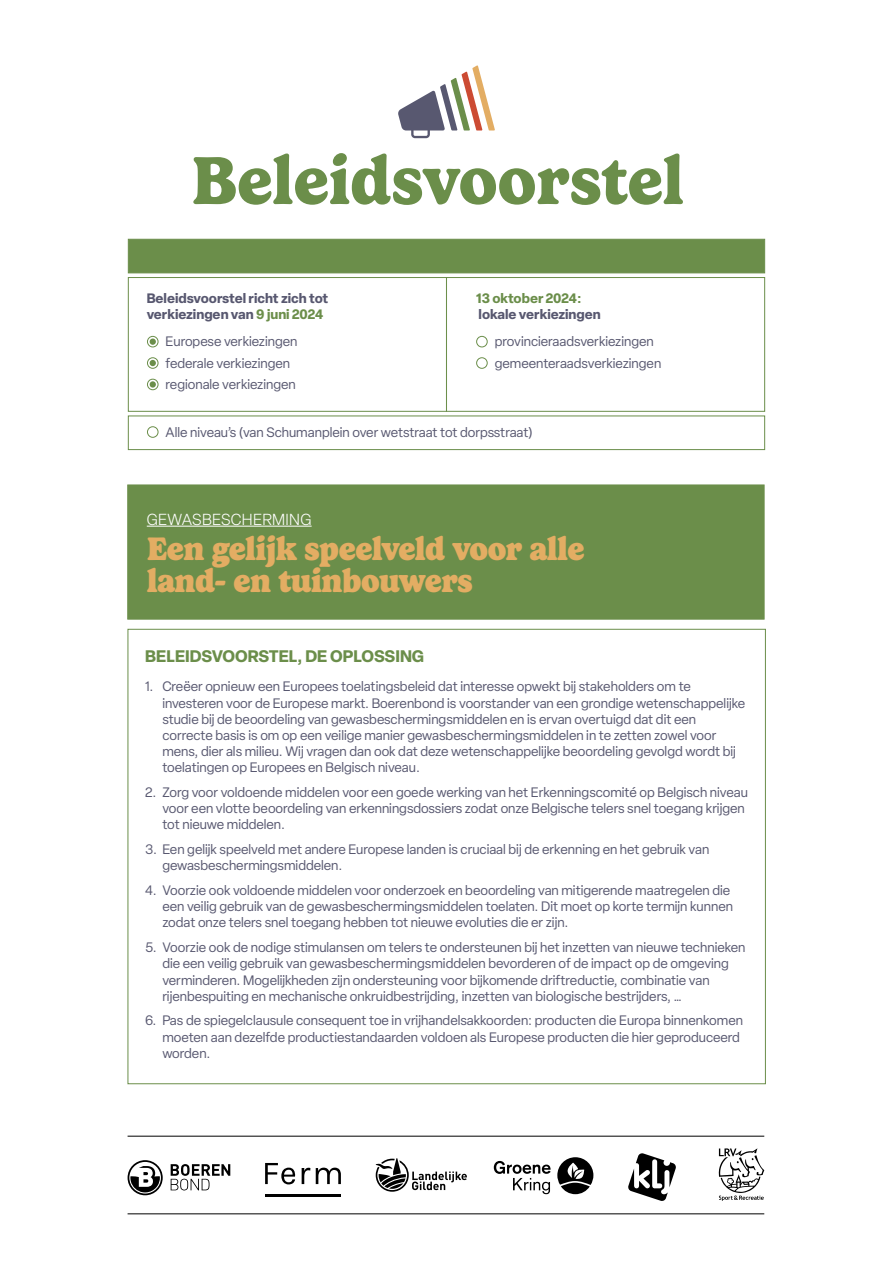
<style>
.page{position:relative;width:893px;height:1263px;background:#fff}
.page>*{position:absolute;margin:0;border:0;box-sizing:border-box;transform-origin:0 0}
.t1{font:700 68.55px "Gelica";letter-spacing:-.005em;color:#6b8e4a}
.t2{font:900 33px/31.5px "Gelica";letter-spacing:-.02em;color:#e3ad63}
.t3{font:700 16.5px "Elza";color:#6b8e4a}
.t4{font:300 15.75px "Elza";letter-spacing:.02em;color:#fff}
.t5{font:13.5px/16.2px "Elza";color:#585870}
.t6{font:700 13.5px/16.2px "Elza";color:#585870}
.t7{font:700 13.5px "Elza";color:#6b8e4a}
.s1{color:#6b8e4a}
</style>
<div class="page">
<svg style="left:398px;top:65px;width:97px;height:73px"></svg>
<div style="left:128px;top:239px;width:637px;height:34px;background:#6b8e4a;border:1px solid #6b8e4a"></div>
<div style="left:128px;top:485px;width:636px;height:134px;background:#6b8e4a"></div>
<div style="left:128px;top:416px;width:637px;height:34px;background:#fff;border:1px solid #6b8e4a"></div>
<div style="left:128px;top:277px;width:319px;height:135px;background:#fff;border:1px solid #6b8e4a"></div>
<div style="left:446px;top:277px;width:319px;height:135px;background:#fff;border:1px solid #6b8e4a"></div>
<hr style="left:147px;top:526px;width:165px;height:1px;background:#fff">
<div style="left:147px;top:336px;width:11px;height:11px;border:1px solid #6b8e4a;border-radius:50%"></div>
<div style="left:476px;top:336px;width:12px;height:11px;border:1px solid #6b8e4a;border-radius:50%"></div>
<div style="left:147px;top:357px;width:11px;height:12px;border:1px solid #6b8e4a;border-radius:50%"></div>
<div style="left:476px;top:357px;width:12px;height:12px;border:1px solid #6b8e4a;border-radius:50%"></div>
<div style="left:147px;top:379px;width:11px;height:11px;border:1px solid #6b8e4a;border-radius:50%"></div>
<div style="left:147px;top:426px;width:11px;height:12px;border:1px solid #6b8e4a;border-radius:50%"></div>
<svg style="left:171px;top:1164px;width:59px;height:26px"></svg>
<svg style="left:128px;top:1160px;width:35px;height:35px"></svg>
<svg style="left:265px;top:1163px;width:30px;height:21px"></svg>
<svg style="left:302px;top:1168px;width:8px;height:16px"></svg>
<svg style="left:316px;top:1167px;width:25px;height:17px"></svg>
<hr style="left:265px;top:1194px;width:76px;height:2px;background:#000">
<svg style="left:494px;top:1161px;width:57px;height:33px"></svg>
<svg style="left:557px;top:1157px;width:36px;height:37px"></svg>
<svg style="left:628px;top:1153px;width:48px;height:48px"></svg>
<svg style="left:376px;top:1158px;width:91px;height:33px"></svg>
<svg style="left:718px;top:1148px;width:46px;height:53px"></svg>
<hr style="left:128px;top:1213px;width:636px;height:1px;background:#000">
<hr style="left:128px;top:1136px;width:636px;height:1px;background:#000">
<div style="left:150px;top:338px;width:6px;height:7px;background:#6b8e4a;border-radius:50%"></div>
<svg style="left:150px;top:360px;width:6px;height:6px"></svg>
<div style="left:150px;top:381px;width:6px;height:7px;background:#6b8e4a;border-radius:50%"></div>
<h1 class="t1" style="left:191px;top:141px;width:495px">Beleidsvoorstel</h1>
<p class="t6" style="left:147px;top:289px;width:183px">Beleidsvoorstel richt zich tot verkiezingen van <span class="s1">9 juni 2024</span></p>
<p class="t5" style="left:166px;top:333px;width:133px">Europese verkiezingen</p>
<p class="t5" style="left:495px;top:333px;width:161px">provincieraadsverkiezingen</p>
<p class="t5" style="left:166px;top:355px;width:126px">federale verkiezingen</p>
<p class="t5" style="left:495px;top:355px;width:168px">gemeenteraadsverkiezingen</p>
<p class="t5" style="left:166px;top:376px;width:132px">regionale verkiezingen</p>
<p class="t7" style="left:476px;top:288px;width:107px">13 oktober 2024:</p>
<p class="t6" style="left:479px;top:305px;width:124px">lokale verkiezingen</p>
<p class="t5" style="left:166px;top:424px;width:368px">Alle niveau’s (van Schumanplein over wetstraat tot dorpsstraat)</p>
<p class="t4" style="left:147px;top:509px;width:166px">GEWASBESCHERMING</p>
<h2 class="t2" style="left:147px;top:533px;width:440px">Een gelijk speelveld voor alle land- en tuinbouwers</h2>
<p class="t3" style="left:145px;top:645px;width:280px">BELEIDSVOORSTEL, DE OPLOSSING</p>
<p class="t5" style="left:162px;top:678px;width:584px;text-indent:-17px">1. Creëer opnieuw een Europees toelatingsbeleid dat interesse opwekt bij stakeholders om te investeren voor de Europese markt. Boerenbond is voorstander van een grondige wetenschappelijke studie bij de beoordeling van gewasbeschermingsmiddelen en is ervan overtuigd dat dit een correcte basis is om op een veilige manier gewasbeschermingsmiddelen in te zetten zowel voor mens, dier als milieu. Wij vragen dan ook dat deze wetenschappelijke beoordeling gevolgd wordt bij toelatingen op Europees en Belgisch niveau.</p>
<p class="t5" style="left:162px;top:784px;width:587px;text-indent:-17px">2. Zorg voor voldoende middelen voor een goede werking van het Erkenningscomité op Belgisch niveau voor een vlotte beoordeling van erkenningsdossiers zodat onze Belgische telers snel toegang krijgen tot nieuwe middelen.</p>
<p class="t5" style="left:162px;top:841px;width:548px;text-indent:-17px">3. Een gelijk speelveld met andere Europese landen is cruciaal bij de erkenning en het gebruik van gewasbeschermingsmiddelen.</p>
<p class="t5" style="left:162px;top:882px;width:572px;text-indent:-17px">4. Voorzie ook voldoende middelen voor onderzoek en beoordeling van mitigerende maatregelen die een veilig gebruik van de gewasbeschermingsmiddelen toelaten. Dit moet op korte termijn kunnen zodat onze telers snel toegang hebben tot nieuwe evoluties die er zijn.</p>
<p class="t5" style="left:162px;top:939px;width:585px;text-indent:-17px">5. Voorzie ook de nodige stimulansen om telers te ondersteunen bij het inzetten van nieuwe technieken die een veilig gebruik van gewasbeschermingsmiddelen bevorderen of de impact op de omgeving verminderen. Mogelijkheden zijn ondersteuning voor bijkomende driftreductie, combinatie van rijenbespuiting en mechanische onkruidbestrijding, inzetten van biologische bestrijders, …</p>
<p class="t5" style="left:162px;top:1012px;width:582px;text-indent:-17px">6. Pas de spiegelclausule consequent toe in vrijhandelsakkoorden: producten die Europa binnenkomen moeten aan dezelfde productiestandaarden voldoen als Europese producten die hier geproduceerd worden.</p>
</div>
